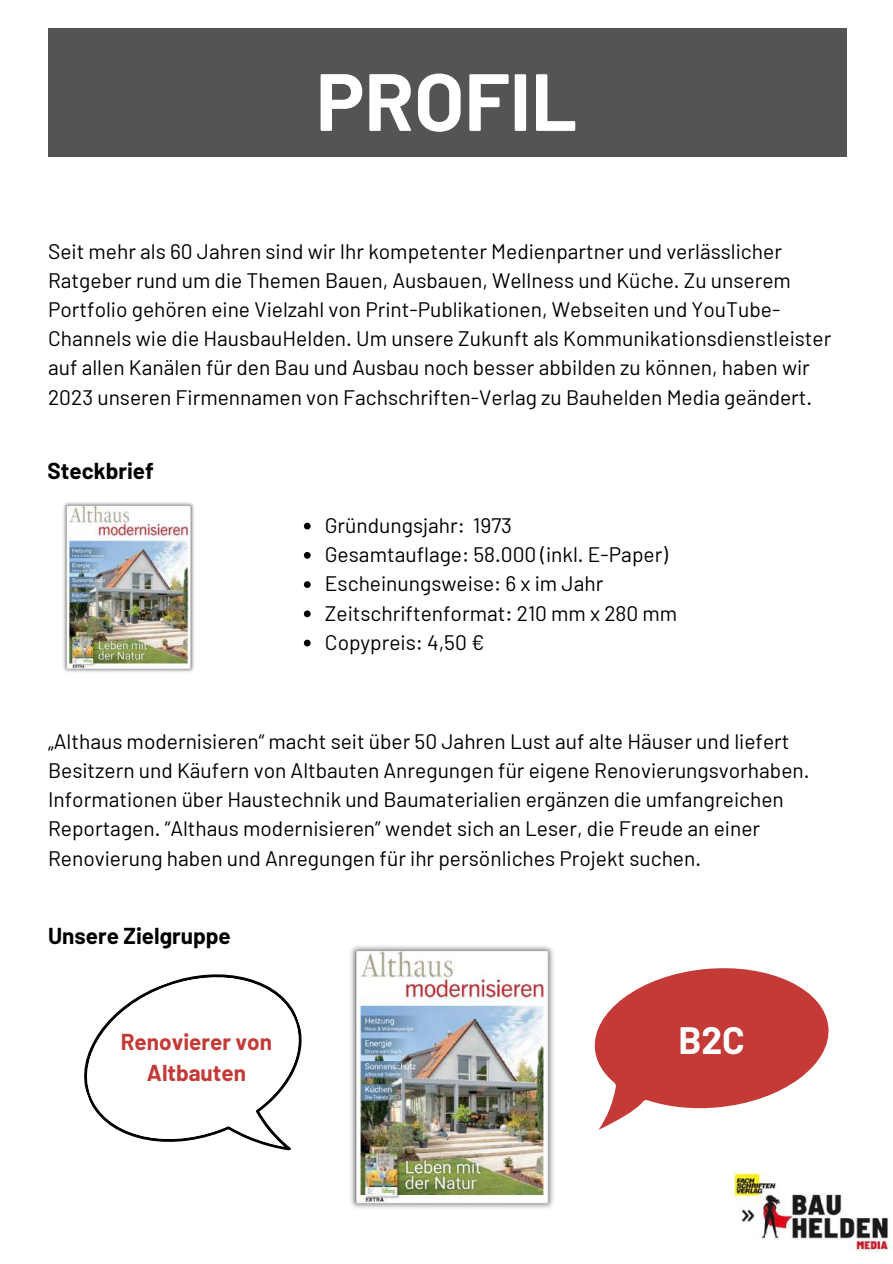
<style>
.page{position:relative;width:893px;height:1264px;background:#fff}
.page>*{position:absolute;margin:0;border:0;box-sizing:border-box;transform-origin:0 0}
.t1{font:700 81px "Barlow";color:#fff}
.t2{font:700 37.2px "Barlow";color:#fff}
.t3{font:700 22.5px "Barlow";color:#000}
.t4{font:700 22.5px "Barlow";color:#c43a37}
.t5{font:21px/29.2px "Barlow";color:#000}
</style>
<div class="page">
<div style="left:48px;top:28px;width:798px;height:129px;background:#545454"></div>
<img style="left:734px;top:1171px;width:158px;height:81px">
<svg style="left:84px;top:974px;width:218px;height:177px"></svg>
<svg style="left:594px;top:968px;width:235px;height:161px"></svg>
<img style="left:63px;top:502px;width:131px;height:170px">
<img style="left:350px;top:946px;width:204px;height:262px">
<svg style="left:304px;top:522px;width:6px;height:7px"></svg>
<svg style="left:304px;top:552px;width:6px;height:6px"></svg>
<svg style="left:304px;top:581px;width:6px;height:7px"></svg>
<svg style="left:304px;top:610px;width:6px;height:7px"></svg>
<svg style="left:304px;top:639px;width:6px;height:7px"></svg>
<h1 class="t1" style="left:316px;top:50px;width:263px">PROFIL</h1>
<p class="t5" style="left:48px;top:235px;width:784px">Seit mehr als 60 Jahren sind wir Ihr kompetenter Medienpartner und verlässlicher Ratgeber rund um die Themen Bauen, Ausbauen, Wellness und Küche. Zu unserem Portfolio gehören eine Vielzahl von Print-Publikationen, Webseiten und YouTube-Channels wie die HausbauHelden. Um unsere Zukunft als Kommunikationsdienstleister auf allen Kanälen für den Bau und Ausbau noch besser abbilden zu können, haben wir 2023 unseren Firmennamen von Fachschriften-Verlag zu Bauhelden Media geändert.</p>
<p class="t3" style="left:48px;top:457px;width:108px">Steckbrief</p>
<p class="t5" style="left:325px;top:510px;width:354px">Gründungsjahr: 1973<br>Gesamtauflage: 58.000 (inkl. E-Paper)<br>Escheinungsweise: 6 x im Jahr<br>Zeitschriftenformat: 210 mm x 280 mm<br>Copypreis: 4,50 €</p>
<p class="t5" style="left:48px;top:725px;width:763px">„Althaus modernisieren“ macht seit über 50 Jahren Lust auf alte Häuser und liefert Besitzern und Käufern von Altbauten Anregungen für eigene Renovierungsvorhaben.<br>Informationen über Haustechnik und Baumaterialien ergänzen die umfangreichen Reportagen. “Althaus modernisieren” wendet sich an Leser, die Freude an einer Renovierung haben und Anregungen für ihr persönliches Projekt suchen.</p>
<p class="t3" style="left:48px;top:921px;width:184px">Unsere Zielgruppe</p>
<p class="t4" style="left:121px;top:1027px;width:153px">Renovierer von</p>
<h2 class="t2" style="left:678px;top:1016px;width:68px">B2C</h2>
<p class="t4" style="left:147px;top:1058px;width:101px">Altbauten</p>
</div>
